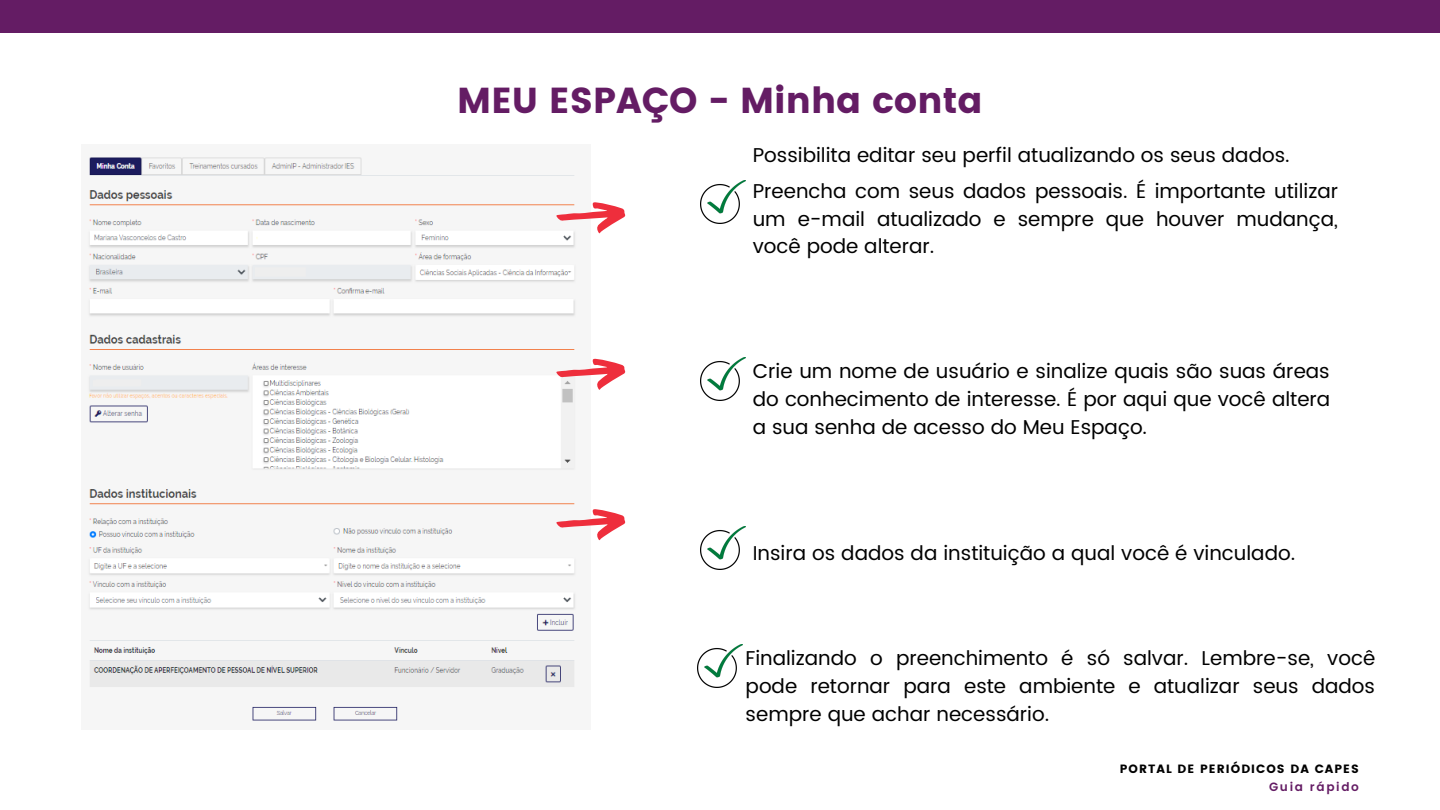
<style>
.page{position:relative;width:1440px;height:810px;background:#fff}
.page>*{position:absolute;margin:0;border:0;box-sizing:border-box;transform-origin:0 0}
.t1{font:36px "Poppins";color:#641c64}
.t2{font:20px/27.8px "Poppins";color:#000}
.t3{font:12px "Poppins";letter-spacing:.09em;color:#000}
.t4{font:600 12px "Poppins";letter-spacing:.135em;color:#641c64}
</style>
<div class="page">
<div style="left:0;top:0;width:1440px;height:33px;background:#641c64"></div>
<img style="left:88px;top:157px;width:488px;height:564px">
<svg style="left:556px;top:202px;width:69px;height:32px"></svg>
<svg style="left:556px;top:359px;width:69px;height:31px"></svg>
<svg style="left:556px;top:509px;width:69px;height:31px"></svg>
<img style="left:701px;top:180px;width:45px;height:43px">
<img style="left:701px;top:358px;width:45px;height:42px">
<img style="left:701px;top:527px;width:45px;height:43px">
<img style="left:697px;top:644px;width:45px;height:43px">
<h1 class="t1" style="left:457px;top:80px;width:527px">MEU ESPAÇO - Minha conta</h1>
<p class="t2" style="left:753px;top:137px;width:587px;line-height:36.2px">Possibilita editar seu perfil atualizando os seus dados.<br>Preencha com seus dados pessoais. É importante utilizar</p>
<p class="t2" style="left:753px;top:205px;width:587px">um e-mail atualizado e sempre que houver mudança, você pode alterar.</p>
<p class="t2" style="left:753px;top:358px;width:579px;text-align:justify">Crie um nome de usuário e sinalize quais são suas áreas do conhecimento de interesse. É por aqui que você altera a sua senha de acesso do Meu Espaço.</p>
<p class="t2" style="left:753px;top:539px;width:544px">Insira os dados da instituição a qual você é vinculado.</p>
<p class="t2" style="left:746px;top:645px;width:631px;text-align:justify">Finalizando o preenchimento é só salvar. Lembre-se, você pode retornar para este ambiente e atualizar seus dados sempre que achar necessário.</p>
<p class="t3" style="left:1120px;top:762px;width:241px">PORTAL DE PERIÓDICOS DA CAPES</p>
<p class="t4" style="left:1269px;top:780px;width:91px">Guia rápido</p>
</div>
